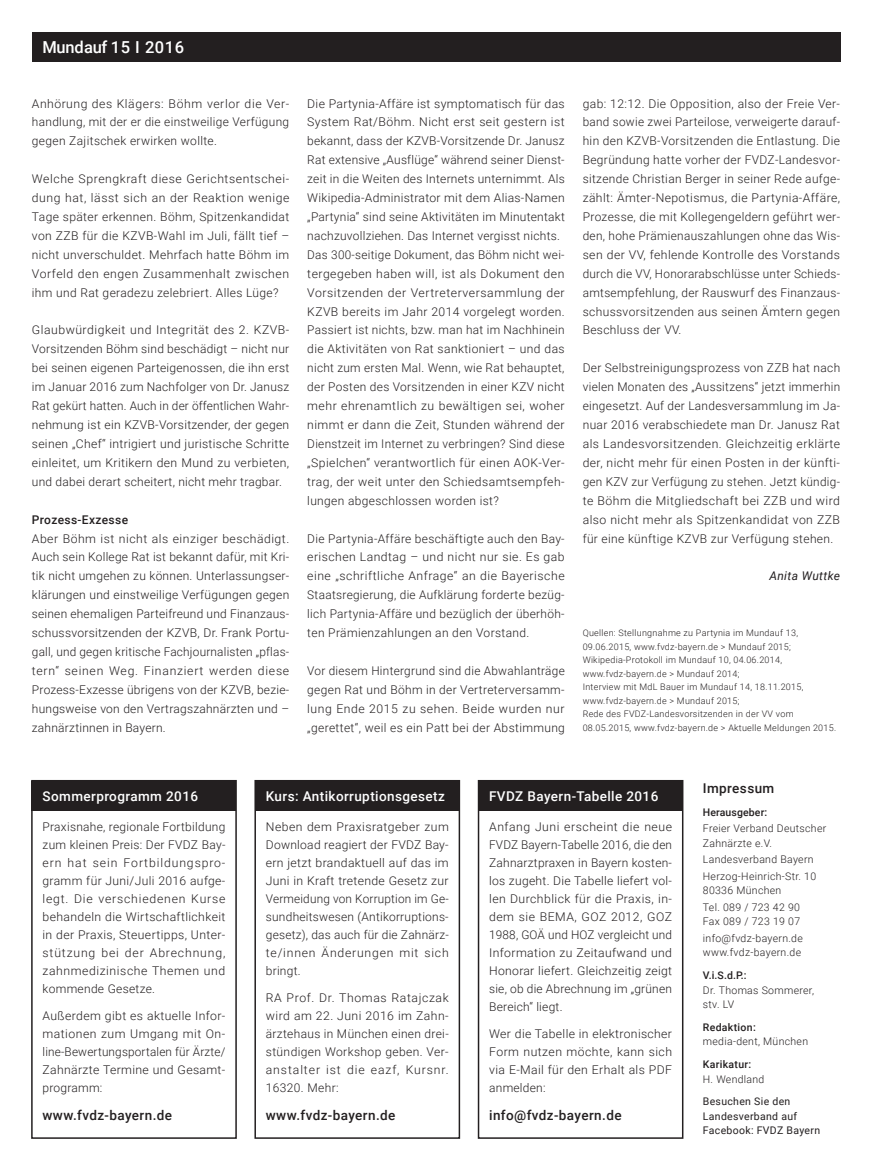
<style>
.page{position:relative;width:872px;height:1170px;background:#fff}
.page>*{position:absolute;margin:0;border:0;box-sizing:border-box;transform-origin:0 0}
.t1{font:500 16.5px "Roboto";letter-spacing:.005em;color:#fff}
.t2{font:500 13.5px "Roboto";letter-spacing:.03em;color:#fff}
.t3{font:500 13.5px "Roboto";letter-spacing:.03em;color:#231f20}
.t4{font:300 12px/18.9px "Roboto";letter-spacing:.03em;color:#231f20;text-align:justify}
.t5{font:500 12px "Roboto";letter-spacing:.03em;color:#231f20}
.t6{font:italic 12px "Roboto";letter-spacing:.03em;color:#231f20}
.t7{font:300 10.5px/16.5px "Roboto";letter-spacing:.03em;color:#231f20}
.t8{font:10.5px/14.4px "Roboto";letter-spacing:.03em;color:#231f20}
.t9{font:500 10.5px "Roboto";letter-spacing:.03em;color:#231f20}
.t10{font:500 10.5px "Roboto";letter-spacing:.01em;color:#231f20}
.t11{font:300 9px/13.5px "Roboto";letter-spacing:.03em;color:#231f20}
</style>
<div class="page">
<div style="left:32px;top:32px;width:808px;height:30px;background:#231f20"></div>
<div style="left:31px;top:779px;width:206px;height:359px;border:2px solid #231f20"></div>
<div style="left:32px;top:780px;width:204px;height:30px;background:#231f20"></div>
<div style="left:254px;top:779px;width:206px;height:359px;border:2px solid #231f20"></div>
<div style="left:255px;top:780px;width:204px;height:30px;background:#231f20"></div>
<div style="left:478px;top:779px;width:205px;height:359px;border:2px solid #231f20"></div>
<div style="left:478px;top:780px;width:204px;height:30px;background:#231f20"></div>
<h1 class="t1" style="left:43px;top:38px;width:143px">Mundauf 15 I 2016</h1>
<p class="t4" style="left:32px;top:94px;width:259px">Anhörung des Klägers: Böhm verlor die Ver&shy;handlung, mit der er die einstweilige Verfügung gegen Zajitschek erwirken wollte.</p>
<p class="t4" style="left:32px;top:170px;width:259px">Welche Sprengkraft diese Gerichtsentschei&shy;dung hat, lässt sich an der Reaktion wenige Tage später erkennen. Böhm, Spitzenkandidat von ZZB für die KZVB-Wahl im Juli, fällt tief – nicht unverschuldet. Mehrfach hatte Böhm im Vorfeld den engen Zusammenhalt zwischen ihm und Rat geradezu zelebriert. Alles Lüge?</p>
<p class="t4" style="left:32px;top:321px;width:259px">Glaubwürdigkeit und Integrität des 2. KZVB-Vorsitzenden Böhm sind beschädigt – nicht nur bei seinen eigenen Parteigenossen, die ihn erst im Januar 2016 zum Nachfolger von Dr. Janusz Rat gekürt hatten. Auch in der öffentlichen Wahr&shy;nehmung ist ein KZVB-Vorsitzender, der gegen seinen „Chef“ intrigiert und juristische Schritte einleitet, um Kritikern den Mund zu verbieten, und dabei derart scheitert, nicht mehr tragbar.</p>
<p class="t5" style="left:32px;top:512px;width:98px">Prozess-Exzesse</p>
<p class="t4" style="left:32px;top:529px;width:259px">Aber Böhm ist nicht als einziger beschädigt.<br>Auch sein Kollege Rat ist bekannt dafür, mit Kri&shy;tik nicht umgehen zu können. Unterlassungser&shy;klärungen und einstweilige Verfügungen gegen seinen ehemaligen Parteifreund und Finanzaus&shy;schussvorsitzenden der KZVB, Dr. Frank Portu&shy;gall, und gegen kritische Fachjournalisten „pflas&shy;tern“ seinen Weg. Finanziert werden diese Prozess-Exzesse übrigens von der KZVB, bezie&shy;hungsweise von den Vertragszahnärzten und – zahnärztinnen in Bayern.</p>
<p class="t4" style="left:307px;top:94px;width:259px;text-align:left">Die Partynia-Affäre ist symptomatisch für das System Rat/Böhm. Nicht erst seit gestern ist bekannt, dass der KZVB-Vorsitzende Dr. Janusz Rat extensive „Ausflüge“ während seiner Dienst&shy;zeit in die Weiten des Internets unternimmt. Als Wikipedia-Administrator mit dem Alias-Namen „Partynia“ sind seine Aktivitäten im Minutentakt nachzuvollziehen. Das Internet vergisst nichts.<br>Das 300-seitige Dokument, das Böhm nicht wei&shy;tergegeben haben will, ist als Dokument den Vorsitzenden der Vertreterversammlung der KZVB bereits im Jahr 2014 vorgelegt worden.<br>Passiert ist nichts, bzw. man hat im Nachhinein die Aktivitäten von Rat sanktioniert – und das nicht zum ersten Mal. Wenn, wie Rat behauptet, der Posten des Vorsitzenden in einer KZV nicht mehr ehrenamtlich zu bewältigen sei, woher nimmt er dann die Zeit, Stunden während der Dienstzeit im Internet zu verbringen? Sind diese „Spielchen“ verantwortlich für einen AOK-Ver&shy;trag, der weit unter den Schiedsamtsempfeh&shy;lungen abgeschlossen worden ist?</p>
<p class="t4" style="left:307px;top:529px;width:259px">Die Partynia-Affäre beschäftigte auch den Bay&shy;erischen Landtag – und nicht nur sie. Es gab eine „schriftliche Anfrage“ an die Bayerische Staatsregierung, die Aufklärung forderte bezüg&shy;lich Partynia-Affäre und bezüglich der überhöh&shy;ten Prämienzahlungen an den Vorstand.</p>
<p class="t4" style="left:307px;top:661px;width:259px">Vor diesem Hintergrund sind die Abwahlanträge gegen Rat und Böhm in der Vertreterversamm&shy;lung Ende 2015 zu sehen. Beide wurden nur „gerettet“, weil es ein Patt bei der Abstimmung</p>
<p class="t4" style="left:582px;top:94px;width:259px">gab: 12:12. Die Opposition, also der Freie Ver&shy;band sowie zwei Parteilose, verweigerte darauf&shy;hin den KZVB-Vorsitzenden die Entlastung. Die Begründung hatte vorher der FVDZ-Landesvor&shy;sitzende Christian Berger in seiner Rede aufge&shy;zählt: Ämter-Nepotismus, die Partynia-Affäre, Prozesse, die mit Kollegengeldern geführt wer&shy;den, hohe Prämienauszahlungen ohne das Wis&shy;sen der VV, fehlende Kontrolle des Vorstands durch die VV, Honorarabschlüsse unter Schieds&shy;amtsempfehlung, der Rauswurf des Finanzaus&shy;schussvorsitzenden aus seinen Ämtern gegen Beschluss der VV.</p>
<p class="t4" style="left:582px;top:359px;width:259px">Der Selbstreinigungsprozess von ZZB hat nach vielen Monaten des „Aussitzens“ jetzt immerhin eingesetzt. Auf der Landesversammlung im Ja&shy;nuar 2016 verabschiedete man Dr. Janusz Rat als Landesvorsitzenden. Gleichzeitig erklärte der, nicht mehr für einen Posten in der künfti&shy;gen KZV zur Verfügung zu stehen. Jetzt kündig&shy;te Böhm die Mitgliedschaft bei ZZB und wird also nicht mehr als Spitzenkandidat von ZZB für eine künftige KZVB zur Verfügung stehen.</p>
<p class="t6" style="left:769px;top:569px;width:72px">Anita Wuttke</p>
<p class="t11" style="left:582px;top:626px;width:255px">Quellen: Stellungnahme zu Partynia im Mundauf 13, 09.06.2015, www.fvdz-bayern.de &gt; Mundauf 2015; Wikipedia-Protokoll im Mundauf 10, 04.06.2014, www.fvdz-bayern.de &gt; Mundauf 2014;<br>Interview mit MdL Bauer im Mundauf 14, 18.11.2015, www.fvdz-bayern.de &gt; Mundauf 2015;<br>Rede des FVDZ-Landesvorsitzenden in der VV vom 08.05.2015, www.fvdz-bayern.de &gt; Aktuelle Meldungen 2015.</p>
<p class="t2" style="left:43px;top:788px;width:157px">Sommerprogramm 2016</p>
<p class="t4" style="left:43px;top:818px;width:184px;line-height:18px">Praxisnahe, regionale Fortbildung zum kleinen Preis: Der FVDZ Bay&shy;ern hat sein Fortbildungspro&shy;gramm für Juni/Juli 2016 aufge&shy;legt. Die verschiedenen Kurse behandeln die Wirtschaftlichkeit in der Praxis, Steuertipps, Unter&shy;stützung bei der Abrechnung, zahnmedizinische Themen und kommende Gesetze.</p>
<p class="t4" style="left:43px;top:1006px;width:184px;line-height:18px">Außerdem gibt es aktuelle Infor&shy;mationen zum Umgang mit On&shy;line-Bewertungsportalen für Ärzte/ Zahnärzte Termine und Gesamt&shy;programm:</p>
<p class="t3" style="left:43px;top:1107px;width:131px">www.fvdz-bayern.de</p>
<p class="t2" style="left:266px;top:788px;width:180px">Kurs: Antikorruptionsgesetz</p>
<p class="t4" style="left:266px;top:818px;width:184px;line-height:18px">Neben dem Praxisratgeber zum Download reagiert der FVDZ Bay&shy;ern jetzt brandaktuell auf das im Juni in Kraft tretende Gesetz zur Vermeidung von Korruption im Ge&shy;sundheitswesen (Antikorruptions&shy;gesetz), das auch für die Zahnärz&shy;te/innen Änderungen mit sich bringt.</p>
<p class="t4" style="left:266px;top:988px;width:184px;line-height:18px">RA Prof. Dr. Thomas Ratajczak wird am 22. Juni 2016 im Zahn&shy;ärztehaus in München einen drei&shy;stündigen Workshop geben. Ver&shy;anstalter ist die eazf, Kursnr.<br>16320. Mehr:</p>
<p class="t3" style="left:266px;top:1107px;width:131px">www.fvdz-bayern.de</p>
<p class="t2" style="left:489px;top:788px;width:171px">FVDZ Bayern-Tabelle 2016</p>
<p class="t4" style="left:489px;top:818px;width:184px;line-height:18px">Anfang Juni erscheint die neue FVDZ Bayern-Tabelle 2016, die den Zahnarztpraxen in Bayern kosten&shy;los zugeht. Die Tabelle liefert vol&shy;len Durchblick für die Praxis, in&shy;dem sie BEMA, GOZ 2012, GOZ 1988, GOÄ und HOZ vergleicht und Information zu Zeitaufwand und Honorar liefert. Gleichzeitig zeigt sie, ob die Abrechnung im „grünen Bereich“ liegt.</p>
<p class="t4" style="left:489px;top:1024px;width:184px;line-height:18px">Wer die Tabelle in elektronischer Form nutzen möchte, kann sich via E-Mail für den Erhalt als PDF anmelden:</p>
<p class="t3" style="left:489px;top:1107px;width:134px">info@fvdz-bayern.de</p>
<p class="t3" style="left:703px;top:780px;width:73px">Impressum</p>
<p class="t10" style="left:703px;top:806px;width:66px">Herausgeber:</p>
<p class="t7" style="left:703px;top:821px;width:125px;line-height:14.4px">Freier Verband Deutscher<br>Zahnärzte e.V.</p>
<p class="t7" style="left:703px;top:851px;width:115px">Landesverband Bayern<br>Herzog-Heinrich-Str. 10</p>
<p class="t7" style="left:703px;top:882px;width:99px">80336 München<br>Tel. 089 / 723 42 90</p>
<p class="t7" style="left:703px;top:913px;width:101px">Fax 089 / 723 19 07 info@fvdz-bayern.de</p>
<p class="t7" style="left:703px;top:944px;width:100px">www.fvdz-bayern.de</p>
<p class="t9" style="left:703px;top:969px;width:45px">V.i.S.d.P.:</p>
<p class="t7" style="left:703px;top:982px;width:113px;line-height:14.4px">Dr. Thomas Sommerer, stv. LV</p>
<p class="t9" style="left:703px;top:1020px;width:54px">Redaktion:</p>
<p class="t7" style="left:703px;top:1033px;width:107px">media-dent, München</p>
<p class="t9" style="left:703px;top:1058px;width:50px">Karikatur:</p>
<p class="t7" style="left:703px;top:1070px;width:63px">H. Wendland</p>
<p class="t8" style="left:703px;top:1094px;width:119px">Besuchen Sie den<br>Landesverband auf<br>Facebook: FVDZ Bayern</p>
</div>
